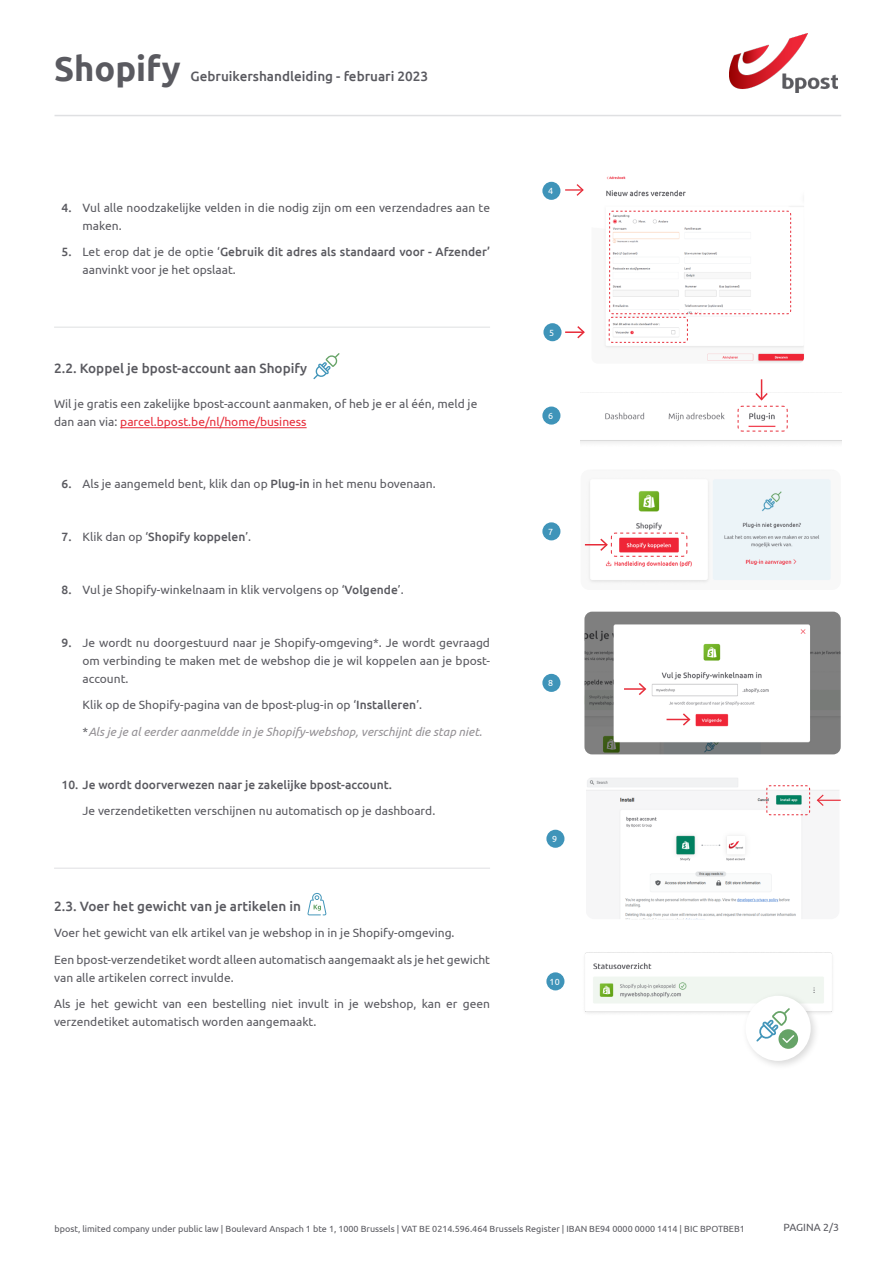
<style>
.page{position:relative;width:893px;height:1263px;background:#fff}
.page>*{position:absolute;margin:0;border:0;box-sizing:border-box;transform-origin:0 0}
.t1{font:700 34.5px "Ubuntu";color:#5a5a60}
.t2{font:500 13.5px "Ubuntu";color:#5a5a60}
.t3{font:12px/18px "Ubuntu";color:#5a5a60}
.t4{font:500 12px "Ubuntu";color:#5a5a60}
.t5{font:italic 12px "Ubuntu";color:#949195}
.t6{font:10.5px "Ubuntu";color:#5a5a60}
.t7{font:9px "Ubuntu";color:#5a5a60}
.t8{font:8.85px "Ubuntu";color:#fff}
.s1{font-weight:500}
.s2{color:#e72d3a}
.s3{font-weight:400}
.s4{font-style:normal;color:#5a5a60}
</style>
<div class="page">
<img style="left:729px;top:33px;width:108px;height:59px">
<hr style="left:55px;top:115px;width:786px;height:1px;background:#dfe0e2">
<hr style="left:120px;top:427px;width:187px;height:1px;background:#e72d3a">
<hr style="left:54px;top:327px;width:436px;height:1px;background:#dfe0e2">
<svg style="left:313px;top:353px;width:27px;height:26px"></svg>
<hr style="left:54px;top:868px;width:436px;height:1px;background:#dfe0e2">
<svg style="left:307px;top:893px;width:19px;height:22px"></svg>
<img style="left:604px;top:176px;width:200px;height:187px">
<svg style="left:565px;top:184px;width:19px;height:12px"></svg>
<img style="left:581px;top:392px;width:260px;height:51px">
<svg style="left:737px;top:379px;width:51px;height:53px"></svg>
<img style="left:584px;top:479px;width:247px;height:104px">
<svg style="left:585px;top:532px;width:103px;height:25px"></svg>
<img style="left:584px;top:612px;width:257px;height:142px">
<hr style="left:624px;top:688px;width:21px;height:2px;background:#e72d3a">
<svg style="left:637px;top:681px;width:10px;height:16px"></svg>
<svg style="left:666px;top:712px;width:26px;height:15px"></svg>
<img style="left:586px;top:778px;width:253px;height:141px">
<svg style="left:816px;top:793px;width:25px;height:14px"></svg>
<svg style="left:766px;top:785px;width:44px;height:30px"></svg>
<img style="left:584px;top:952px;width:249px;height:61px">
<div style="left:741px;top:991px;width:79px;height:79px;background:#000;opacity:.15"></div>
<div style="left:746px;top:996px;width:65px;height:65px;background:#fff;border-radius:50%"></div>
<div style="left:778px;top:1029px;width:20px;height:20px;background:#66a367;border-radius:50%"></div>
<svg style="left:756px;top:1008px;width:38px;height:35px"></svg>
<div style="left:542px;top:406px;width:18px;height:19px;background:#3f94b9;border-radius:50%"></div>
<div style="left:542px;top:182px;width:18px;height:18px;background:#3f94b9;border-radius:50%"></div>
<div style="left:543px;top:323px;width:18px;height:18px;background:#3f94b9;border-radius:50%"></div>
<div style="left:542px;top:522px;width:18px;height:18px;background:#3f94b9;border-radius:50%"></div>
<div style="left:542px;top:674px;width:18px;height:18px;background:#3f94b9;border-radius:50%"></div>
<div style="left:546px;top:830px;width:18px;height:18px;background:#3f94b9;border-radius:50%"></div>
<div style="left:546px;top:972px;width:18px;height:18px;background:#3f94b9;border-radius:50%"></div>
<svg style="left:609px;top:211px;width:182px;height:132px"></svg>
<svg style="left:565px;top:326px;width:20px;height:13px"></svg>
<h1 class="t1" style="left:54px;top:48px;width:128px">Shopify</h1>
<p class="t2" style="left:191px;top:68px;width:239px">Gebruikershandleiding - februari 2023</p>
<p class="t3" style="left:83px;top:198px;width:409px;text-indent:-21px"><span class="s1">4.</span> Vul alle noodzakelijke velden in die nodig zijn om een verzendadres aan te maken.</p>
<p class="t3" style="left:83px;top:243px;width:409px;text-indent:-21px"><span class="s1">5.</span> Let erop dat je de optie ‘<span class="s1">Gebruik dit adres als standaard voor - Afzender’ </span>aanvinkt voor je het opslaat.</p>
<p class="t2" style="left:54px;top:360px;width:255px">2.2. Koppel je bpost-account aan Shopify</p>
<p class="t3" style="left:54px;top:395px;width:425px">Wil je gratis een zakelijke bpost-account aanmaken, of heb je er al één, meld je dan aan via: <span class="s2">parcel.bpost.be/nl/home/business</span></p>
<p class="t3" style="left:62px;top:474px;width:376px"><span class="s1">6.</span> Als je aangemeld bent, klik dan op <span class="s1">Plug-in</span> in het menu bovenaan.</p>
<p class="t4" style="left:62px;top:529px;width:191px">7. <span class="s3">Klik dan op ‘</span>Shopify koppelen<span class="s3">’.</span></p>
<p class="t3" style="left:62px;top:580px;width:344px"><span class="s1">8.</span> Vul je Shopify-winkelnaam in klik vervolgens op ‘<span class="s1">Volgende</span>’.</p>
<p class="t3" style="left:83px;top:633px;width:409px;text-align:justify;text-indent:-21px"><span class="s1">9.</span> Je wordt nu doorgestuurd naar je Shopify-omgeving*. Je wordt gevraagd om verbinding te maken met de webshop die je wil koppelen aan je bpost&shy;account.</p>
<p class="t3" style="left:83px;top:696px;width:341px">Klik op de Shopify-pagina van de bpost-plug-in op ‘<span class="s1">Installeren</span>’.</p>
<p class="t5" style="left:83px;top:724px;width:401px"><span class="s4">*</span>Als je je al eerder aanmeldde in je Shopify-webshop, verschijnt die stap niet.</p>
<p class="t4" style="left:62px;top:777px;width:332px">10. Je wordt doorverwezen naar je zakelijke bpost-account.</p>
<p class="t3" style="left:83px;top:802px;width:354px">Je verzendetiketten verschijnen nu automatisch op je dashboard.</p>
<p class="t2" style="left:54px;top:897px;width:249px">2.3. Voer het gewicht van je artikelen in</p>
<p class="t3" style="left:54px;top:924px;width:402px">Voer het gewicht van elk artikel van je webshop in in je Shopify-omgeving.</p>
<p class="t3" style="left:54px;top:950px;width:437px">Een bpost-verzendetiket wordt alleen automatisch aangemaakt als je het gewicht van alle artikelen correct invulde.</p>
<p class="t3" style="left:54px;top:995px;width:437px">Als je het gewicht van een bestelling niet invult in je webshop, kan er geen verzendetiket automatisch worden aangemaakt.</p>
<p class="t8" style="left:548px;top:186px;width:7px">4</p>
<p class="t8" style="left:549px;top:327px;width:7px">5</p>
<p class="t8" style="left:548px;top:410px;width:7px">6</p>
<p class="t8" style="left:548px;top:526px;width:7px">7</p>
<p class="t8" style="left:548px;top:678px;width:7px">8</p>
<p class="t8" style="left:552px;top:834px;width:7px">9</p>
<p class="t8" style="left:550px;top:976px;width:12px">10</p>
<p class="t7" style="left:55px;top:1223px;width:692px">bpost, limited company under public law | Boulevard Anspach 1 bte 1, 1000 Brussels | VAT BE 0214.596.464 Brussels Register | IBAN BE94 0000 0000 1414 | BIC BPOTBEB1</p>
<p class="t6" style="left:784px;top:1221px;width:57px">PAGINA 2/3</p>
</div>
